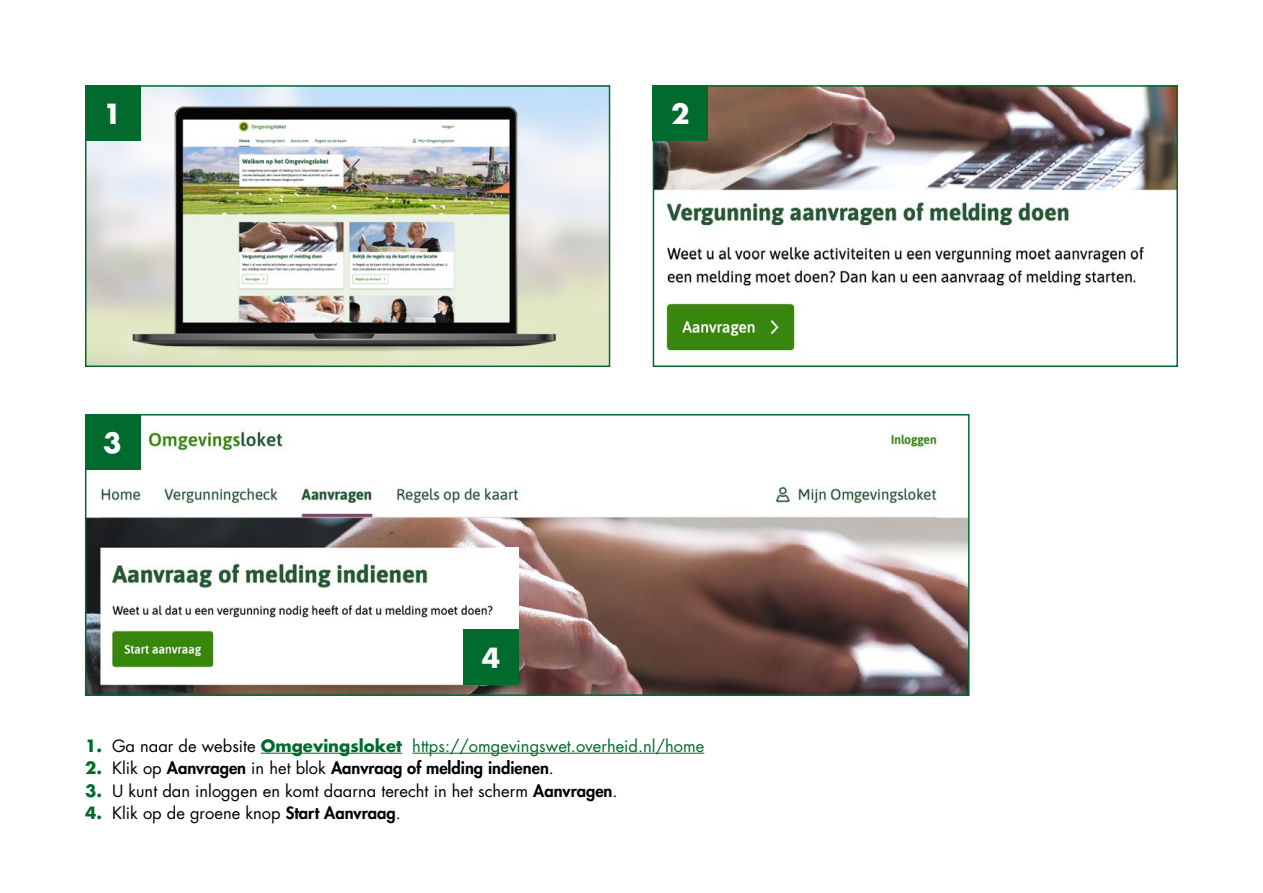
<style>
.page{position:relative;width:1263px;height:893px;background:#fff}
.page>*{position:absolute;margin:0;border:0;box-sizing:border-box;transform-origin:0 0}
.t1{font:700 27px "Futura Std";color:#fff}
.N1_Nummering{font:16.5px "Futura Std";color:#000}
.N1_Nummering-2{font:16.5px "Futura Std";color:#006b2d}
.N1_Nummering-3{font:800 16.5px "Futura Std";color:#000}
.s1{font-weight:700}
.s2{color:#000}
.s3{font-weight:700;color:#006b2d}
.s4{font-weight:400}
.s5{font-weight:800}
</style>
<div class="page">
<hr style="left:261px;top:753px;width:141px;height:1px;background:#006b2d">
<hr style="left:412px;top:753px;width:292px;height:1px;background:#006b2d">
<img style="left:90px;top:85px;width:518px;height:282px">
<div style="left:85px;top:85px;width:55px;height:55px;background:#006b2d"></div>
<img style="left:656px;top:88px;width:519px;height:264px">
<div style="left:653px;top:85px;width:525px;height:282px;border:2px solid #006b2d"></div>
<div style="left:653px;top:85px;width:55px;height:55px;background:#006b2d"></div>
<img style="left:88px;top:417px;width:878px;height:276px">
<div style="left:85px;top:414px;width:884px;height:282px;border:2px solid #006b2d"></div>
<div style="left:85px;top:414px;width:55px;height:55px;background:#006b2d"></div>
<div style="left:496px;top:547px;width:22px;height:109px;background:#fff"></div>
<div style="left:463px;top:629px;width:56px;height:55px;background:#006b2d"></div>
<h1 class="t1" style="left:103px;top:96px;width:20px">1</h1>
<h1 class="t1" style="left:671px;top:96px;width:20px">2</h1>
<h1 class="t1" style="left:103px;top:425px;width:20px">3</h1>
<h1 class="t1" style="left:482px;top:640px;width:20px">4</h1>
<p class="N1_Nummering-2" style="left:85px;top:735px;width:621px"><span class="s1">1.</span> <span class="s2">Ga naar de website</span> <span class="s1">Omgevingsloket</span> https://omgevingswet.overheid.nl/home</p>
<p class="N1_Nummering-3" style="left:85px;top:757px;width:470px"><span class="s3">2.</span> <span class="s4">Klik op</span> Aanvragen <span class="s4">in het blok</span> Aanvraag of melding indienen<span class="s4">.</span></p>
<p class="N1_Nummering" style="left:85px;top:780px;width:534px"><span class="s3">3.</span> U kunt dan inloggen en komt daarna terecht in het scherm <span class="s5">Aanvragen</span>.</p>
<p class="N1_Nummering" style="left:85px;top:802px;width:317px"><span class="s3">4.</span> Klik op de groene knop <span class="s5">Start Aanvraag</span>.</p>
</div>
